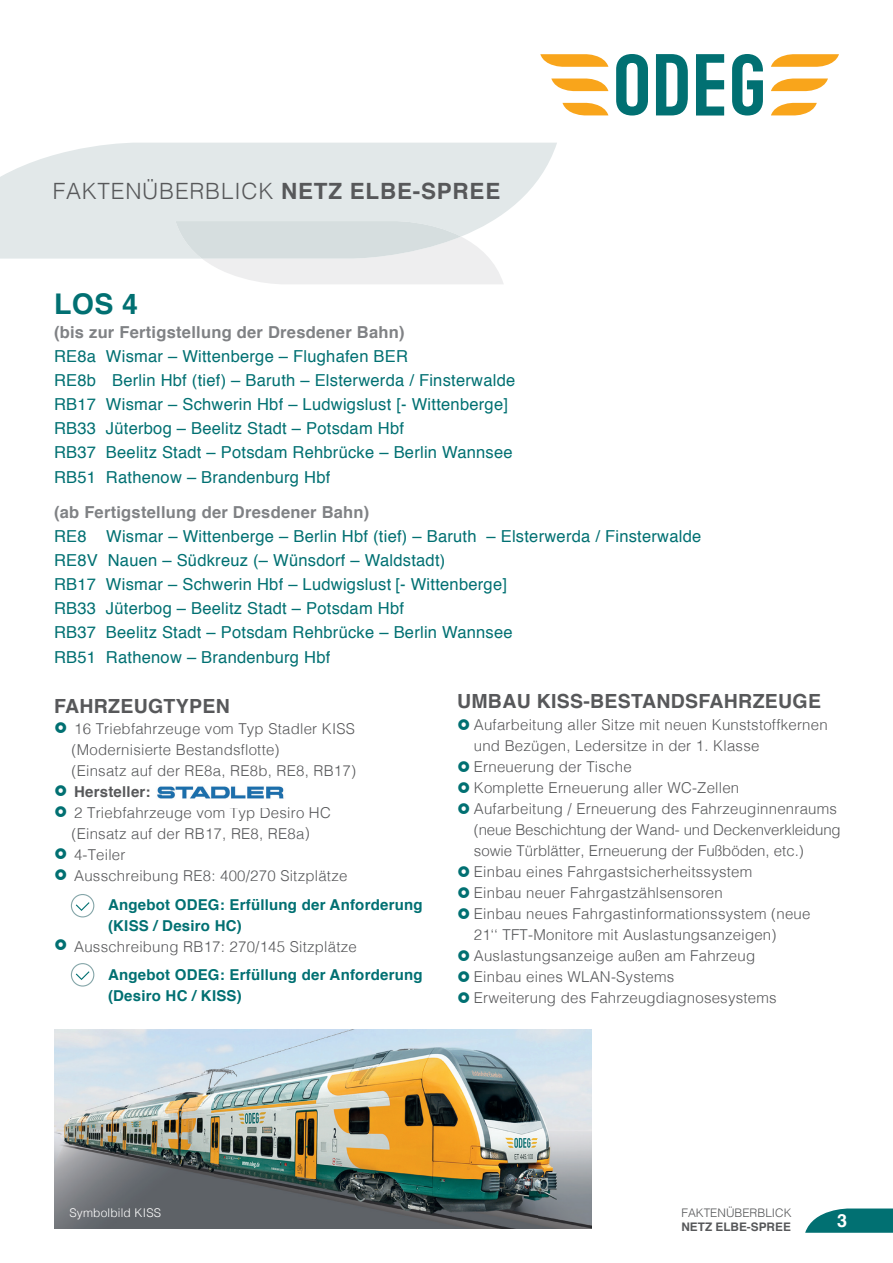
<style>
.page{position:relative;width:893px;height:1263px;background:#fff}
.page>*{position:absolute;margin:0;border:0;box-sizing:border-box;transform-origin:0 0}
.t1{font:700 28.5px "Helvetica";color:#017072}
.t2{font:300 22.5px "Helvetica";letter-spacing:.035em;color:#57585a}
.t3{font:700 19.5px "Helvetica";letter-spacing:.015em;color:#57585a}
.t4{font:700 18px "Helvetica";color:#fff}
.t5{font:16.5px/24.2px "Helvetica";letter-spacing:.015em;color:#017072}
.t6{font:700 16.5px "Helvetica";letter-spacing:.015em;color:#808285}
.t7{font:300 15px/21px "Helvetica";letter-spacing:.015em;color:#57585a}
.t8{font:700 15px/21px "Helvetica";letter-spacing:.015em;color:#017072}
.t9{font:700 15px "Helvetica";letter-spacing:.015em;color:#57585a}
.t10{font:300 12px "Helvetica";letter-spacing:.015em;color:#fff}
.t11{font:300 11.85px "Helvetica";color:#57585a}
.t12{font:700 11.85px "Helvetica";color:#57585a}
.s1{font-weight:700}
</style>
<div class="page">
<svg style="left:805px;top:1208px;width:88px;height:25px;background:#288587"></svg>
<svg style="left:616px;top:54px;width:32px;height:62px"></svg>
<svg style="left:656px;top:54px;width:32px;height:61px"></svg>
<svg style="left:696px;top:54px;width:28px;height:62px"></svg>
<svg style="left:732px;top:54px;width:31px;height:62px"></svg>
<svg style="left:540px;top:54px;width:68px;height:13px"></svg>
<svg style="left:551px;top:79px;width:57px;height:12px"></svg>
<svg style="left:562px;top:103px;width:46px;height:12px"></svg>
<svg style="left:771px;top:54px;width:68px;height:13px"></svg>
<svg style="left:771px;top:79px;width:57px;height:12px"></svg>
<svg style="left:771px;top:103px;width:46px;height:12px"></svg>
<img style="left:54px;top:1030px;width:537px;height:199px">
<img style="left:157px;top:786px;width:127px;height:13px">
<svg style="left:0;top:143px;width:557px;height:116px;background:#e5eaeb"></svg>
<svg style="left:175px;top:221px;width:329px;height:63px;background:#e4e8e9"></svg>
<svg style="left:71px;top:894px;width:23px;height:23px"></svg>
<svg style="left:71px;top:963px;width:23px;height:23px"></svg>
<h2 class="t2" style="left:53px;top:172px;width:449px">FAKTENÜBERBLICK <span class="s1">NETZ ELBE-SPREE</span></h2>
<h1 class="t1" style="left:54px;top:281px;width:86px">LOS 4</h1>
<p class="t6" style="left:54px;top:319px;width:352px">(bis zur Fertigstellung der Dresdener Bahn)</p>
<p class="t5" style="left:54px;top:344px;width:463px">RE8a Wismar – Wittenberge – Flughafen BER<br>RE8b Berlin Hbf (tief) – Baruth – Elsterwerda / Finsterwalde RB17 Wismar – Schwerin Hbf – Ludwigslust [- Wittenberge] RB33 Jüterbog – Beelitz Stadt – Potsdam Hbf<br>RB37 Beelitz Stadt – Potsdam Rehbrücke – Berlin Wannsee RB51 Rathenow – Brandenburg Hbf</p>
<p class="t6" style="left:54px;top:499px;width:317px">(ab Fertigstellung der Dresdener Bahn)</p>
<p class="t5" style="left:54px;top:525px;width:649px">RE8 Wismar – Wittenberge – Berlin Hbf (tief) – Baruth – Elsterwerda / Finsterwalde RE8V Nauen – Südkreuz (– Wünsdorf – Waldstadt)<br>RB17 Wismar – Schwerin Hbf – Ludwigslust [- Wittenberge]<br>RB33 Jüterbog – Beelitz Stadt – Potsdam Hbf<br>RB37 Beelitz Stadt – Potsdam Rehbrücke – Berlin Wannsee<br>RB51 Rathenow – Brandenburg Hbf</p>
<h3 class="t3" style="left:54px;top:690px;width:177px">FAHRZEUGTYPEN</h3>
<p class="t7" style="left:72px;top:717px;width:286px">16 Triebfahrzeuge vom Typ Stadler KISS (Modernisierte Bestandsflotte)<br>(Einsatz auf der RE8a, RE8b, RE8, RB17)</p>
<p class="t9" style="left:74px;top:780px;width:78px">Hersteller:</p>
<p class="t7" style="left:72px;top:801px;width:277px">2 Triebfahrzeuge vom Typ Desiro HC (Einsatz auf der RB17, RE8, RE8a)<br>4-Teiler<br>Ausschreibung RE8: 400/270 Sitzplätze</p>
<p class="t8" style="left:108px;top:894px;width:316px">Angebot ODEG: Erfüllung der Anforderung (KISS / Desiro HC)</p>
<p class="t7" style="left:74px;top:935px;width:284px">Ausschreibung RB17: 270/145 Sitzplätze</p>
<p class="t8" style="left:108px;top:965px;width:316px">Angebot ODEG: Erfüllung der Anforderung (Desiro HC / KISS)</p>
<h3 class="t3" style="left:457px;top:686px;width:365px">UMBAU KISS-BESTANDSFAHRZEUGE</h3>
<p class="t7" style="left:474px;top:713px;width:368px">Aufarbeitung aller Sitze mit neuen Kunststoffkernen und Bezügen, Ledersitze in der 1. Klasse Erneuerung der Tische<br>Komplette Erneuerung aller WC-Zellen<br>Aufarbeitung / Erneuerung des Fahrzeuginnenraums (neue Beschichtung der Wand- und Deckenverkleidung sowie Türblätter, Erneuerung der Fußböden, etc.)<br>Einbau eines Fahrgastsicherheitssystem<br>Einbau neuer Fahrgastzählsensoren<br>Einbau neues Fahrgastinformationssystem (neue<br>21‘‘ TFT-Monitore mit Auslastungsanzeigen)<br>Auslastungsanzeige außen am Fahrzeug<br>Einbau eines WLAN-Systems<br>Erweiterung des Fahrzeugdiagnosesystems</p>
<p class="t10" style="left:69px;top:1202px;width:93px">Symbolbild KISS</p>
<p class="t11" style="left:681px;top:1203px;width:112px">FAKTENÜBERBLICK</p>
<p class="t12" style="left:681px;top:1217px;width:111px">NETZ ELBE-SPREE</p>
<p class="t4" style="left:837px;top:1206px;width:12px">3</p>
</div>
